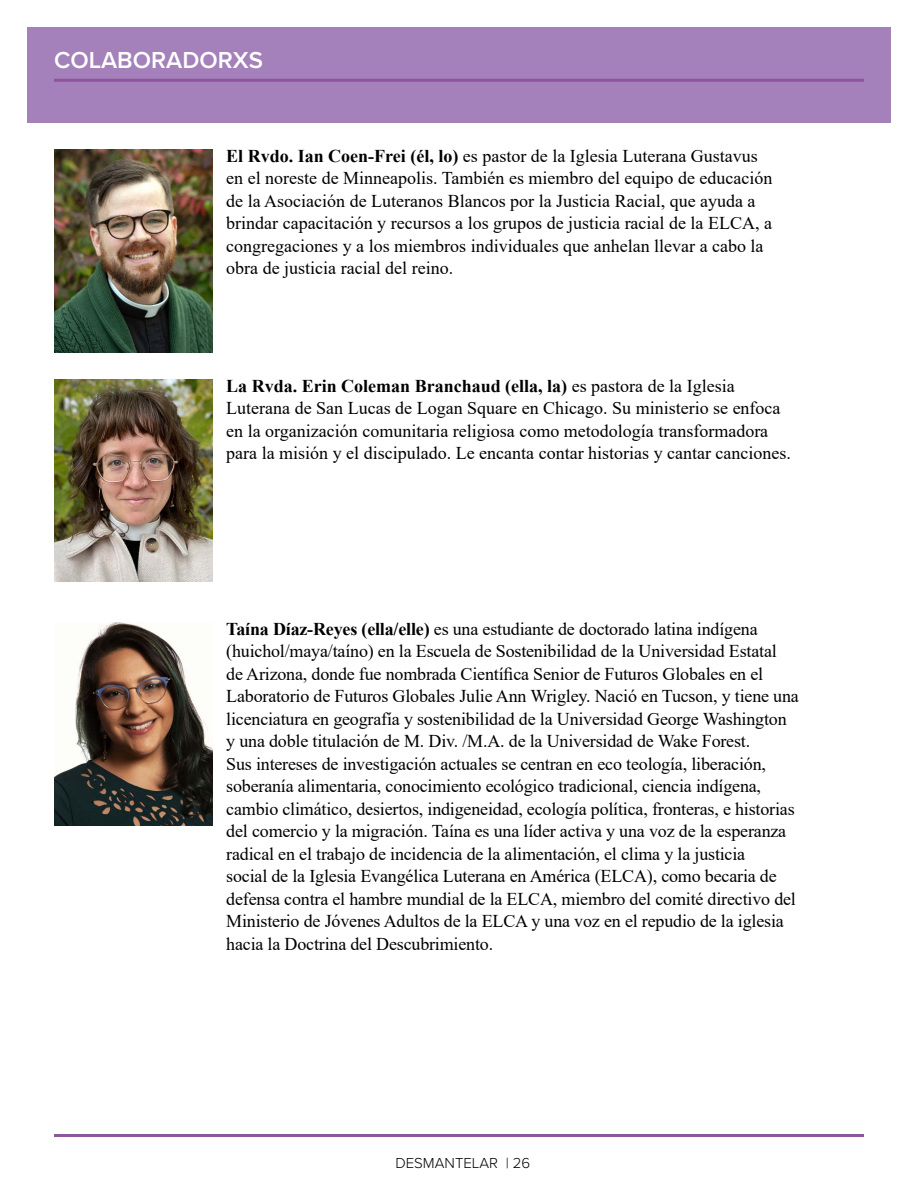
<style>
.page{position:relative;width:918px;height:1188px;background:#fff}
.page>*{position:absolute;margin:0;border:0;box-sizing:border-box;transform-origin:0 0}
.t1{font:600 24px "Proxima Nova";color:#fff}
.t2{font:18px/22.5px "Times New Roman";letter-spacing:-.01em;color:#000}
.t3{font:300 15px "Proxima Nova";color:#000}
.s1{font-weight:700}
</style>
<div class="page">
<div style="left:27px;top:27px;width:864px;height:95px;background:#a481ba"></div>
<hr style="left:54px;top:79px;width:810px;height:3px;background:#8e549c">
<hr style="left:54px;top:1134px;width:810px;height:3px;background:#8e549c">
<img style="left:54px;top:149px;width:159px;height:203px">
<img style="left:54px;top:379px;width:159px;height:203px">
<img style="left:54px;top:622px;width:159px;height:203px">
<h1 class="t1" style="left:54px;top:42px;width:211px">COLABORADORXS</h1>
<p class="t2" style="left:226px;top:144px;width:548px"><span class="s1">El Rvdo. Ian Coen-Frei (él, lo)</span> es pastor de la Iglesia Luterana Gustavus en el noreste de Minneapolis. También es miembro del equipo de educación de la Asociación de Luteranos Blancos por la Justicia Racial, que ayuda a brindar capacitación y recursos a los grupos de justicia racial de la ELCA, a congregaciones y a los miembros individuales que anhelan llevar a cabo la obra de justicia racial del reino.</p>
<p class="t2" style="left:226px;top:374px;width:566px"><span class="s1">La Rvda. Erin Coleman Branchaud (ella, la)</span> es pastora de la Iglesia Luterana de San Lucas de Logan Square en Chicago. Su ministerio se enfoca en la organización comunitaria religiosa como metodología transformadora para la misión y el discipulado. Le encanta contar historias y cantar canciones.</p>
<p class="t2" style="left:226px;top:617px;width:574px"><span class="s1">Taína Díaz-Reyes (ella/elle)</span> es una estudiante de doctorado latina indígena (huichol/maya/taíno) en la Escuela de Sostenibilidad de la Universidad Estatal<br>de Arizona, donde fue nombrada Científica Senior de Futuros Globales en el Laboratorio de Futuros Globales Julie Ann Wrigley. Nació en Tucson, y tiene una licenciatura en geografía y sostenibilidad de la Universidad George Washington y una doble titulación de M. Div. /M.A. de la Universidad de Wake Forest.<br>Sus intereses de investigación actuales se centran en eco teología, liberación, soberanía alimentaria, conocimiento ecológico tradicional, ciencia indígena, cambio climático, desiertos, indigeneidad, ecología política, fronteras, e historias del comercio y la migración. Taína es una líder activa y una voz de la esperanza radical en el trabajo de incidencia de la alimentación, el clima y la justicia<br>social de la Iglesia Evangélica Luterana en América (ELCA), como becaria de defensa contra el hambre mundial de la ELCA, miembro del comité directivo del Ministerio de Jóvenes Adultos de la ELCA y una voz en el repudio de la iglesia hacia la Doctrina del Descubrimiento.</p>
<p class="t3" style="left:395px;top:1152px;width:136px">DESMANTELAR | 26</p>
</div>
